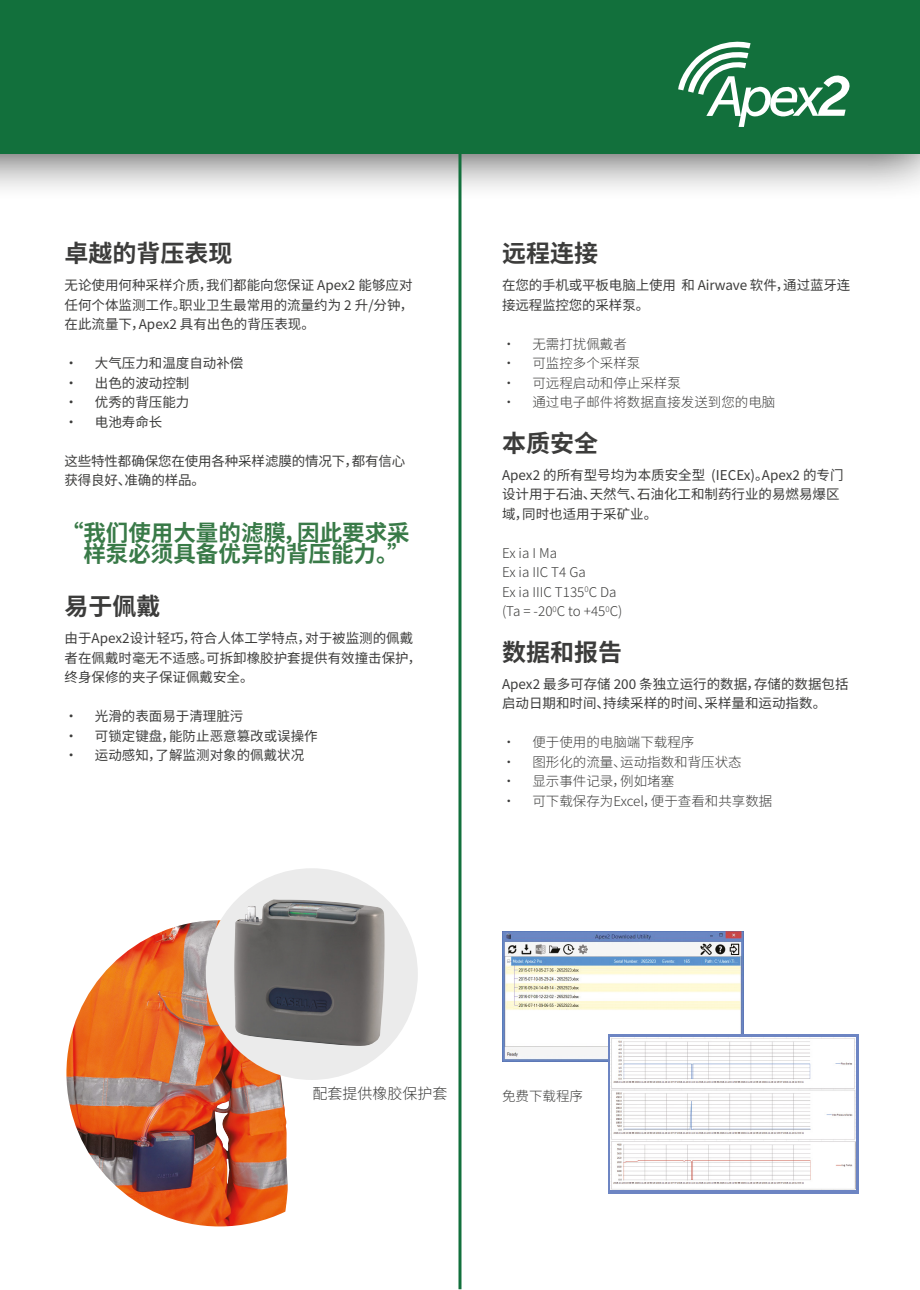
<style>
.page{position:relative;width:920px;height:1290px;background:#fff}
.page>*{position:absolute;margin:0;border:0;box-sizing:border-box;transform-origin:0 0}
.t1{font:700 24px "Source Han Sans CN";color:#3c3c3b}
.t2{font:700 22.5px/21px "Source Han Sans CN";color:#397a48;text-align:right}
.t3{font:300 15px "Source Han Sans CN";color:#3c3c3b}
.t4{font:13.5px/19.5px "Source Han Sans CN";color:#3c3c3b}
.t5{font:300 13.5px "Source Han Sans CN";color:#3c3c3b}
</style>
<div class="page">
<div style="left:0;top:0;width:920px;height:202px;background:#000;opacity:.85"></div>
<div style="left:0;top:1px;width:919px;height:153px;background:#12703c"></div>
<svg style="left:678px;top:41px;width:172px;height:86px"></svg>
<img style="left:66px;top:920px;width:222px;height:306px">
<hr style="left:458px;top:147px;width:3px;height:1142px;background:#12703c">
<div style="left:206px;top:868px;width:212px;height:212px;background:#ebebeb;border-radius:50%"></div>
<img style="left:234px;top:899px;width:151px;height:147px">
<img style="left:502px;top:931px;width:242px;height:131px">
<svg style="left:608px;top:1034px;width:251px;height:159px;background:#8699cb"></svg>
<img style="left:611px;top:1037px;width:244px;height:152px">
<p class="t1" style="left:65px;top:240px;width:169px">卓越的背压表现</p>
<p class="t4" style="left:65px;top:276px;width:350px;text-align:justify">无论使用何种采样介质，我们都能向您保证 Apex2 能够应对任何个体监测工作。职业卫生最常用的流量约为 2 升/分钟，在此流量下，Apex2 具有出色的背压表现。</p>
<p class="t4" style="left:65px;top:354px;width:180px">• 大气压力和温度自动补偿</p>
<p class="t4" style="left:65px;top:373px;width:126px">• 出色的波动控制</p>
<p class="t4" style="left:65px;top:393px;width:126px">• 优秀的背压能力</p>
<p class="t4" style="left:65px;top:412px;width:99px">• 电池寿命长</p>
<p class="t4" style="left:65px;top:451px;width:342px">这些特性都确保您在使用各种采样滤膜的情况下，都有信心获得良好、准确的样品。</p>
<p class="t2" style="left:61px;top:523px;width:350px">“我们使用大量的滤膜，因此要求采样泵必须具备优异的背压能力。”</p>
<p class="t1" style="left:65px;top:593px;width:97px">易于佩戴</p>
<p class="t4" style="left:65px;top:629px;width:358px">由于Apex2设计轻巧，符合人体工学特点，对于被监测的佩戴者在佩戴时毫无不适感。可拆卸橡胶护套提供有效撞击保护，终身保修的夹子保证佩戴安全。</p>
<p class="t4" style="left:65px;top:707px;width:180px">• 光滑的表面易于清理脏污</p>
<p class="t4" style="left:65px;top:726px;width:255px">• 可锁定键盘，能防止恶意篡改或误操作</p>
<p class="t4" style="left:65px;top:746px;width:241px">• 运动感知，了解监测对象的佩戴状况</p>
<p class="t1" style="left:502px;top:240px;width:97px">远程连接</p>
<p class="t4" style="left:502px;top:276px;width:350px">在您的手机或平板电脑上使用 和 Airwave 软件，通过蓝牙连接远程监控您的采样泵。</p>
<p class="t5" style="left:502px;top:336px;width:126px">• 无需打扰佩戴者</p>
<p class="t5" style="left:502px;top:356px;width:140px">• 可监控多个采样泵</p>
<p class="t5" style="left:502px;top:375px;width:180px">• 可远程启动和停止采样泵</p>
<p class="t5" style="left:502px;top:395px;width:275px">• 通过电子邮件将数据直接发送到您的电脑</p>
<p class="t1" style="left:502px;top:429px;width:97px">本质安全</p>
<p class="t4" style="left:502px;top:465px;width:343px">Apex2 的所有型号均为本质安全型 (IECEx)。Apex2 的专门设计用于石油、天然气、石油化工和制药行业的易燃易爆区域，同时也适用于采矿业。</p>
<p class="t5" style="left:502px;top:545px;width:57px">Ex ia I Ma</p>
<p class="t5" style="left:502px;top:565px;width:85px">Ex ia IIC T4 Ga</p>
<p class="t5" style="left:502px;top:584px;width:116px">Ex ia IIIC T135<sup>0</sup>C Da</p>
<p class="t5" style="left:502px;top:604px;width:122px">(Ta = -20<sup>0</sup>C to +45<sup>0</sup>C)</p>
<p class="t1" style="left:502px;top:638px;width:121px">数据和报告</p>
<p class="t4" style="left:502px;top:674px;width:348px">Apex2 最多可存储 200 条独立运行的数据，存储的数据包括启动日期和时间、持续采样的时间、采样量和运动指数。</p>
<p class="t5" style="left:502px;top:735px;width:194px">• 便于使用的电脑端下载程序</p>
<p class="t5" style="left:502px;top:754px;width:241px">• 图形化的流量、运动指数和背压状态</p>
<p class="t5" style="left:502px;top:774px;width:174px">• 显示事件记录，例如堵塞</p>
<p class="t5" style="left:502px;top:793px;width:272px">• 可下载保存为Excel，便于查看和共享数据</p>
<p class="t3" style="left:313px;top:1085px;width:136px">配套提供橡胶保护套</p>
<p class="t5" style="left:502px;top:1088px;width:82px">免费下载程序</p>
</div>
